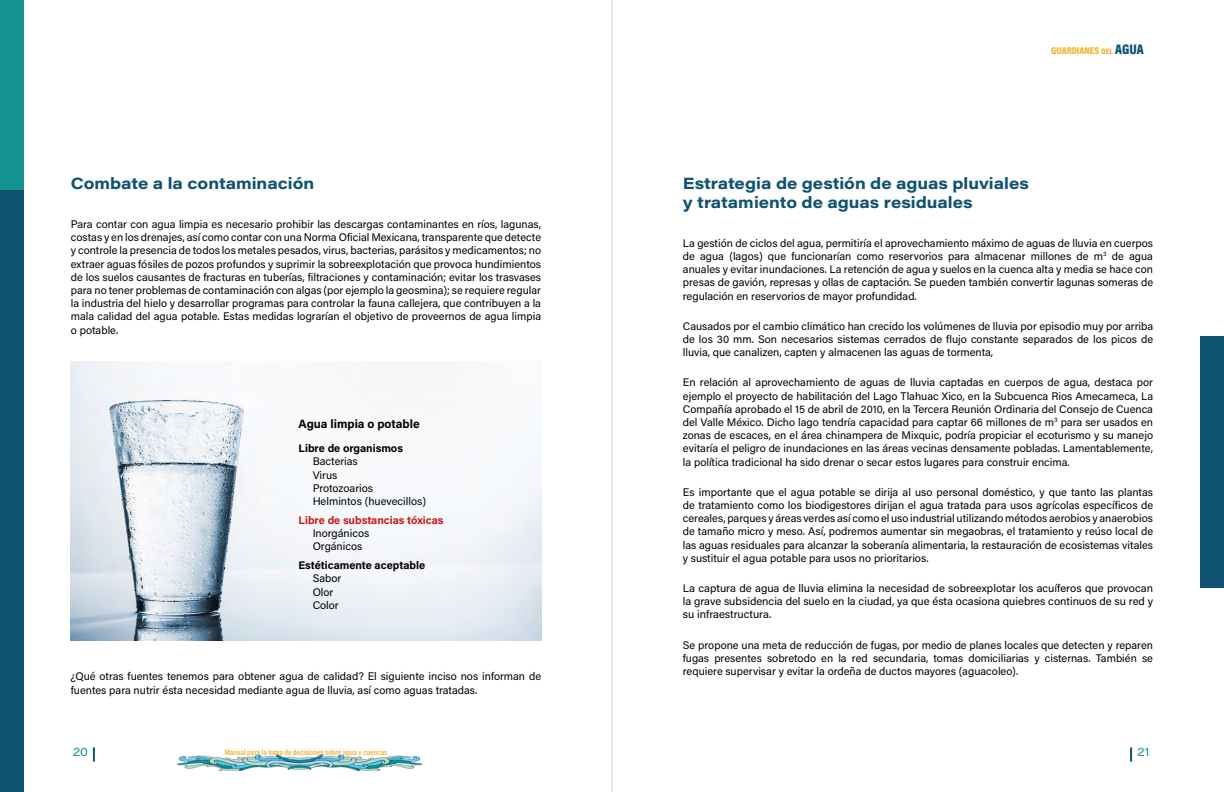
<style>
.page{position:relative;width:1224px;height:792px;background:#fff}
.page>*{position:absolute;margin:0;border:0;box-sizing:border-box;transform-origin:0 0}
.t1{font:700 16px/19.2px "Acumin Pro Wide";color:#105272}
.t2{font:700 12px "Acumin Pro";color:#000}
.t3{font:12px "Acumin Pro Wide";color:#159392}
.t4{font:11px/13.2px "Acumin Pro";color:#000;text-align:justify}
.t5{font:700 11px "Acumin Pro";color:#000}
.t6{font:700 11px "Acumin Pro";color:#cd1719}
.t7{font:10px "Acumin Variable Concept";color:#f2b330}
.t8{font:8px "Acumin Variable Concept";color:#f2b330}
.s1{font-size:8px}
.s2{font-size:14px;color:#105272}
</style>
<div class="page">
<img style="left:178px;top:755px;width:244px;height:16px">
<svg style="left:1130px;top:747px;width:2px;height:15px"></svg>
<svg style="left:93px;top:747px;width:2px;height:15px"></svg>
<div style="left:0;top:190px;width:24px;height:602px;background:#105272"></div>
<div style="left:0;top:0;width:24px;height:190px;background:#159392"></div>
<div style="left:1200px;top:337px;width:24px;height:251px;background:#105272"></div>
<hr style="left:612px;top:0;width:1px;height:792px;background:#d5d5d5">
<img style="left:71px;top:361px;width:470px;height:280px">
<h1 class="t1" style="left:71px;top:173px;width:245px">Combate a la contaminación</h1>
<p class="t4" style="left:71px;top:217px;width:472px">Para contar con agua limpia es necesario prohibir las descargas contaminantes en ríos, lagunas, costas y en los drenajes, así como contar con una Norma Oficial Mexicana, transparente que detecte y controle la presencia de todos los metales pesados, virus, bacterias, parásitos y medicamentos; no extraer aguas fósiles de pozos profundos y suprimir la sobreexplotación que provoca hundimientos de los suelos causantes de fracturas en tuberías, filtraciones y contaminación; evitar los trasvases para no tener problemas de contaminación con algas (por ejemplo la geosmina); se requiere regular la industria del hielo y desarrollar programas para controlar la fauna callejera, que contribuyen a la mala calidad del agua potable. Estas medidas lograrían el objetivo de proveernos de agua limpia o potable.</p>
<p class="t2" style="left:299px;top:415px;width:123px">Agua limpia o potable</p>
<p class="t5" style="left:299px;top:441px;width:106px">Libre de organismos</p>
<p class="t4" style="left:313px;top:455px;width:115px;text-align:left">Bacterias<br>Virus<br>Protozoarios<br>Helmintos (huevecillos)</p>
<p class="t6" style="left:299px;top:512px;width:147px">Libre de substancias tóxicas</p>
<p class="t4" style="left:313px;top:526px;width:58px">Inorgánicos<br>Orgánicos</p>
<p class="t5" style="left:299px;top:558px;width:128px">Estéticamente aceptable</p>
<p class="t4" style="left:313px;top:572px;width:30px;text-align:left">Sabor<br>Olor<br>Color</p>
<p class="t4" style="left:71px;top:669px;width:472px">¿Qué otras fuentes tenemos para obtener agua de calidad? El siguiente inciso nos informan de fuentes para nutrir ésta necesidad mediante agua de lluvia, así como aguas tratadas.</p>
<p class="t7" style="left:1051px;top:44px;width:94px">GUARDIANES <span class="s1">DEL</span> <span class="s2">AGUA</span></p>
<h1 class="t1" style="left:683px;top:173px;width:348px">Estrategia de gestión de aguas pluviales y tratamiento de aguas residuales</h1>
<p class="t4" style="left:683px;top:236px;width:472px">La gestión de ciclos del agua, permitiría el aprovechamiento máximo de aguas de lluvia en cuerpos de agua (lagos) que funcionarían como reservorios para almacenar millones de m<sup>3</sup> de agua anuales y evitar inundaciones. La retención de agua y suelos en la cuenca alta y media se hace con presas de gavión, represas y ollas de captación. Se pueden también convertir lagunas someras de regulación en reservorios de mayor profundidad.</p>
<p class="t4" style="left:683px;top:319px;width:472px">Causados por el cambio climático han crecido los volúmenes de lluvia por episodio muy por arriba de los 30 mm. Son necesarios sistemas cerrados de flujo constante separados de los picos de lluvia, que canalizen, capten y almacenen las aguas de tormenta,</p>
<p class="t4" style="left:683px;top:376px;width:472px">En relación al aprovechamiento de aguas de lluvia captadas en cuerpos de agua, destaca por ejemplo el proyecto de habilitación del Lago Tlahuac Xico, en la Subcuenca Rios Amecameca, La Compañía aprobado el 15 de abril de 2010, en la Tercera Reunión Ordinaria del Consejo de Cuenca del Valle México. Dicho lago tendría capacidad para captar 66 millones de m<sup>3</sup> para ser usados en zonas de escaces, en el área chinampera de Mixquic, podría propiciar el ecoturismo y su manejo evitaría el peligro de inundaciones en las áreas vecinas densamente pobladas. Lamentablemente, la política tradicional ha sido drenar o secar estos lugares para construir encima.</p>
<p class="t4" style="left:683px;top:485px;width:472px">Es importante que el agua potable se dirija al uso personal doméstico, y que tanto las plantas de tratamiento como los biodigestores dirijan el agua tratada para usos agrícolas específicos de cereales, parques y áreas verdes así como el uso industrial utilizando métodos aerobios y anaerobios de tamaño micro y meso. Así, podremos aumentar sin megaobras, el tratamiento y reúso local de las aguas residuales para alcanzar la soberanía alimentaria, la restauración de ecosistemas vitales y sustituir el agua potable para usos no prioritarios.</p>
<p class="t4" style="left:683px;top:581px;width:472px">La captura de agua de lluvia elimina la necesidad de sobreexplotar los acuíferos que provocan la grave subsidencia del suelo en la ciudad, ya que ésta ocasiona quiebres continuos de su red y su infraestructura.</p>
<p class="t4" style="left:683px;top:638px;width:472px">Se propone una meta de reducción de fugas, por medio de planes locales que detecten y reparen fugas presentes sobretodo en la red secundaria, tomas domiciliarias y cisternas. También se requiere supervisar y evitar la ordeña de ductos mayores (aguacoleo).</p>
<p class="t3" style="left:73px;top:743px;width:16px">20</p>
<p class="t3" style="left:1138px;top:744px;width:13px">21</p>
<p class="t8" style="left:225px;top:746px;width:164px">Manual para la toma de decisiones sobre agua y cuencas</p>
</div>
